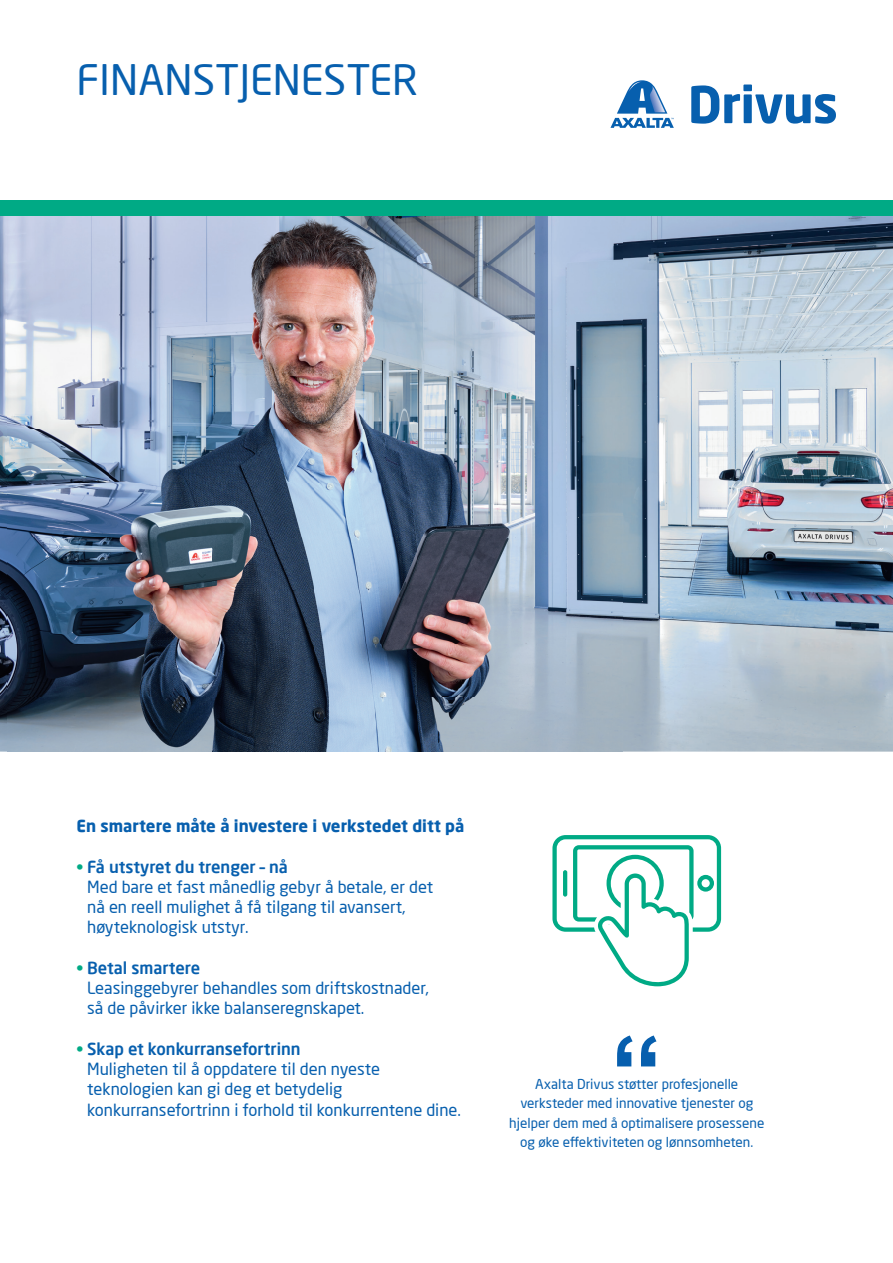
<style>
.page{position:relative;width:893px;height:1263px;background:#fff}
.page>*{position:absolute;margin:0;border:0;box-sizing:border-box;transform-origin:0 0}
.t1{font:41.25px "Neo Sans Pro";color:#075fae}
.t2{font:16.5px/20.2px "Neo Sans Pro";color:#075fae}
.t3{font:700 16.5px "Neo Sans Pro";color:#075fae}
.t4{font:13.5px/19.5px "Neo Sans Pro";color:#075fae;text-align:center}
.s1{font-weight:500;color:#00aa85}
.s2{font-weight:500}
</style>
<div class="page">
<img style="left:0;top:216px;width:893px;height:536px">
<img style="left:7px;top:216px;width:615px;height:536px">
<svg style="left:617px;top:1035px;width:39px;height:31px"></svg>
<div style="left:0;top:200px;width:893px;height:16px;background:#00aa85"></div>
<svg style="left:552px;top:835px;width:169px;height:151px"></svg>
<svg style="left:610px;top:80px;width:64px;height:48px"></svg>
<svg style="left:691px;top:85px;width:145px;height:39px"></svg>
<h1 class="t1" style="left:77px;top:55px;width:343px">FINANSTJENESTER</h1>
<p class="t3" style="left:77px;top:815px;width:389px">En smartere måte å investere i verkstedet ditt på</p>
<p class="t2" style="left:87px;top:856px;width:347px;text-indent:-11px"><span class="s1">•</span> <span class="s2">Få utstyret du trenger – nå<br></span>Med bare et fast månedlig gebyr å betale, er det nå en reell mulighet å få tilgang til avansert, høyteknologisk utstyr.</p>
<p class="t2" style="left:87px;top:957px;width:343px;text-indent:-11px"><span class="s1">•</span> <span class="s2">Betal smartere<br></span>Leasinggebyrer behandles som driftskostnader, så de påvirker ikke balanseregnskapet.</p>
<p class="t2" style="left:87px;top:1038px;width:375px;text-indent:-11px"><span class="s1">•</span> <span class="s2">Skap et konkurransefortrinn<br></span>Muligheten til å oppdatere til den nyeste teknologien kan gi deg et betydelig konkurransefortrinn i forhold til konkurrentene dine.</p>
<p class="t4" style="left:509px;top:1074px;width:257px">Axalta Drivus støtter profesjonelle verksteder med innovative tjenester og hjelper dem med å optimalisere prosessene og øke effektiviteten og lønnsomheten.</p>
</div>
